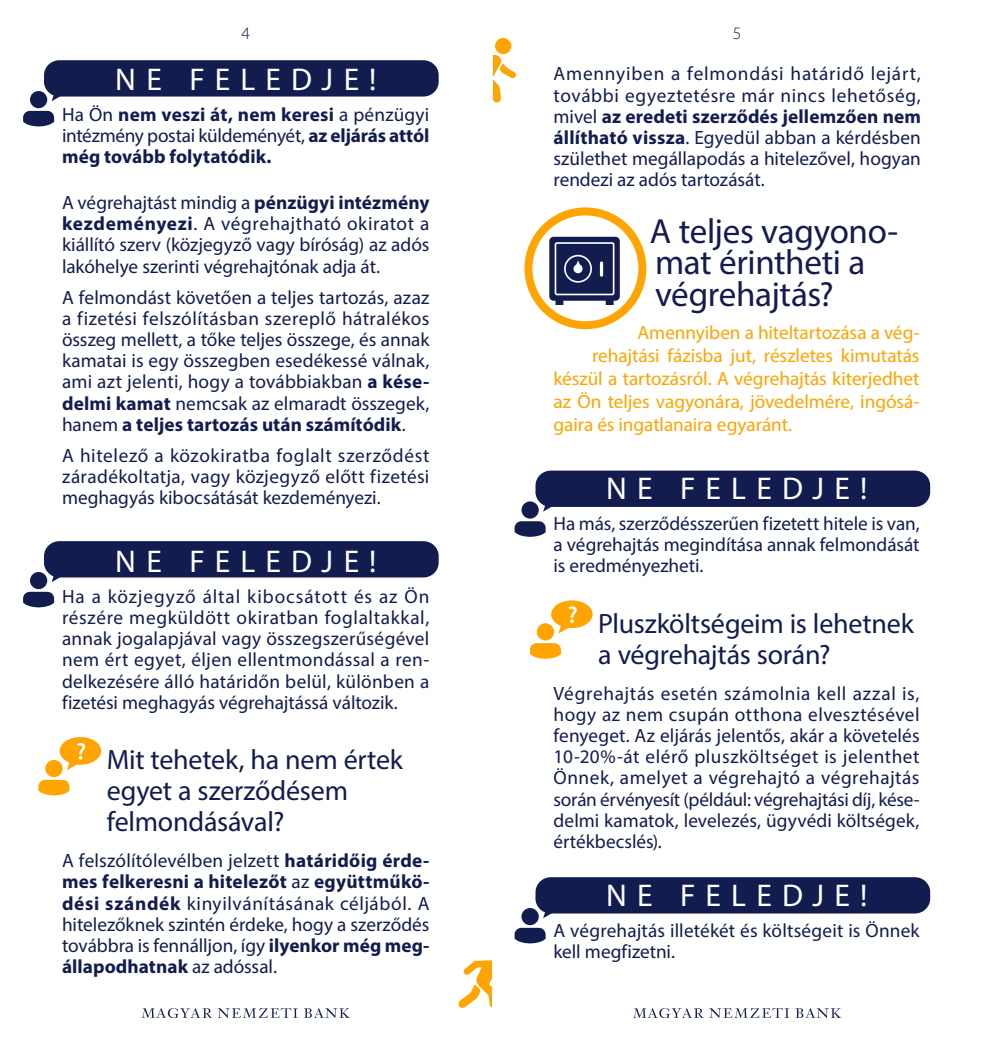
<style>
.page{position:relative;width:983px;height:1042px;background:#fff}
.page>*{position:absolute;margin:0;border:0;box-sizing:border-box;transform-origin:0 0}
.t1{font:35px/31.5px "Myriad Pro";letter-spacing:-.01em;color:#131c4e}
.t2{font:31.5px "Myriad Pro";letter-spacing:.325em;color:#fff}
.t3{font:28px/30.8px "Myriad Pro";letter-spacing:-.005em;color:#131c4e}
.t4{font:19.25px/21.2px "Myriad Pro";color:#131c4e;text-align:justify}
.t5{font:19.25px "Myriad Pro";letter-spacing:-.005em;color:#ffa400}
.t6{font:700 19.25px/21.2px "Myriad Pro";letter-spacing:.005em;color:#131c4e;text-align:justify}
.t7{font:300 17.5px "Myriad Pro";color:#131c4e}
.s1{font-weight:700}
.s2{font-weight:400}
</style>
<div class="page">
<svg style="left:141px;top:1008px;width:209px;height:10px"></svg>
<svg style="left:633px;top:1008px;width:208px;height:10px"></svg>
<svg style="left:458px;top:960px;width:33px;height:48px"></svg>
<div style="left:495px;top:38px;width:16px;height:16px;background:#ffa400;border-radius:50%"></div>
<svg style="left:493px;top:55px;width:23px;height:48px"></svg>
<div style="left:30px;top:91px;width:17px;height:17px;background:#131c4e;border-radius:50%"></div>
<svg style="left:23px;top:111px;width:31px;height:15px"></svg>
<svg style="left:44px;top:68px;width:15px;height:33px"></svg>
<div style="left:44px;top:60px;width:394px;height:37px;background:#131c4e;border-radius:15px"></div>
<div style="left:30px;top:572px;width:17px;height:17px;background:#131c4e;border-radius:50%"></div>
<svg style="left:23px;top:592px;width:31px;height:15px"></svg>
<svg style="left:44px;top:549px;width:42px;height:33px"></svg>
<div style="left:44px;top:541px;width:394px;height:36px;background:#131c4e;border-radius:15px"></div>
<div style="left:521px;top:501px;width:17px;height:17px;background:#131c4e;border-radius:50%"></div>
<svg style="left:514px;top:521px;width:31px;height:16px"></svg>
<svg style="left:535px;top:503px;width:16px;height:8px"></svg>
<div style="left:535px;top:470px;width:394px;height:37px;background:#131c4e;border-radius:15px"></div>
<div style="left:521px;top:908px;width:17px;height:17px;background:#131c4e;border-radius:50%"></div>
<svg style="left:514px;top:928px;width:31px;height:15px"></svg>
<svg style="left:535px;top:904px;width:42px;height:14px"></svg>
<div style="left:535px;top:877px;width:394px;height:36px;background:#131c4e;border-radius:15px"></div>
<svg style="left:549px;top:237px;width:70px;height:68px;background:#3e456e"></svg>
<div style="left:524px;top:207px;width:122px;height:122px;border:8px solid #ffa400;border-radius:50%"></div>
<div style="left:536px;top:623px;width:18px;height:17px;background:#ffa400;border-radius:50%"></div>
<svg style="left:529px;top:643px;width:32px;height:16px"></svg>
<svg style="left:551px;top:600px;width:41px;height:33px"></svg>
<div style="left:45px;top:760px;width:18px;height:17px;background:#ffa400;border-radius:50%"></div>
<svg style="left:38px;top:780px;width:31px;height:15px"></svg>
<svg style="left:60px;top:737px;width:41px;height:33px"></svg>
<p class="t7" style="left:241px;top:24px;width:10px">4</p>
<p class="t7" style="left:732px;top:24px;width:10px">5</p>
<p class="t4" style="left:553px;top:63px;width:369px">Amennyiben a felmondási határidő lejárt, további egyeztetésre már nincs lehetőség, mivel <span class="s1">az eredeti szerződés jellemzően nem állítható vissza</span>. Egyedül abban a kérdésben születhet megállapodás a hitelezővel, hogyan rendezi az adós tartozását.</p>
<h1 class="t1" style="left:649px;top:215px;width:250px">A teljes vagyono&shy;mat érintheti a végrehajtás?</h1>
<p class="t5" style="left:637px;top:320px;width:283px">Amennyiben a hiteltartozása a vég-</p>
<p class="t5" style="left:592px;top:343px;width:329px">rehajtási fázisba jut, részletes kimutatás</p>
<p class="t5" style="left:553px;top:367px;width:367px">készül a tartozásról. A végrehajtás kiterjedhet</p>
<p class="t5" style="left:553px;top:390px;width:367px">az Ön teljes vagyonára, jövedelmére, ingósá-</p>
<p class="t5" style="left:553px;top:413px;width:240px">gaira és ingatlanaira egyaránt.</p>
<h2 class="t2" style="left:115px;top:60px;width:263px">NE FELEDJE!</h2>
<p class="t6" style="left:62px;top:103px;width:369px"><span class="s2">Ha Ön</span> nem veszi át, nem keresi <span class="s2">a pénzügyi intézmény postai küldeményét,</span> az eljárás attól még tovább folytatódik.</p>
<p class="t4" style="left:62px;top:192px;width:369px">A végrehajtást mindig a <span class="s1">pénzügyi intézmény kezdeményezi</span>. A végrehajtható okiratot a kiállító szerv (közjegyző vagy bíróság) az adós lakóhelye szerinti végrehajtónak adja át.</p>
<p class="t4" style="left:62px;top:286px;width:369px">A felmondást követően a teljes tartozás, azaz a fizetési felszólításban szereplő hátralékos összeg mellett, a tőke teljes összege, és annak kamatai is egy összegben esedékessé válnak, ami azt jelenti, hogy a továbbiakban <span class="s1">a kése&shy;delmi kamat</span> nemcsak az elmaradt összegek, hanem <span class="s1">a teljes tartozás után számítódik</span>.</p>
<p class="t4" style="left:62px;top:444px;width:369px">A hitelező a közokiratba foglalt szerződést záradékoltatja, vagy közjegyző előtt fizetési meghagyás kibocsátását kezdeményezi.</p>
<h2 class="t2" style="left:606px;top:469px;width:263px">NE FELEDJE!</h2>
<p class="t4" style="left:553px;top:512px;width:367px">Ha más, szerződésszerűen fizetett hitele is van, a végrehajtás megindítása annak felmondását is eredményezheti.</p>
<h3 class="t3" style="left:598px;top:607px;width:317px">Pluszköltségeim is lehetnek a végrehajtás során?</h3>
<p class="t4" style="left:553px;top:682px;width:367px">Végrehajtás esetén számolnia kell azzal is, hogy az nem csupán otthona elvesztésével fenyeget. Az eljárás jelentős, akár a követelés 10-20%-át elérő pluszköltséget is jelenthet Önnek, amelyet a végrehajtó a végrehajtás során érvényesít (például: végrehajtási díj, kése&shy;delmi kamatok, levelezés, ügyvédi költségek, értékbecslés).</p>
<h2 class="t2" style="left:606px;top:875px;width:263px">NE FELEDJE!</h2>
<p class="t4" style="left:553px;top:919px;width:367px">A végrehajtás illetékét és költségeit is Önnek kell megfizetni.</p>
<h2 class="t2" style="left:115px;top:542px;width:263px">NE FELEDJE!</h2>
<p class="t4" style="left:62px;top:585px;width:369px">Ha a közjegyző által kibocsátott és az Ön részére megküldött okiratban foglaltakkal, annak jogalapjával vagy összegszerűségével nem ért egyet, éljen ellentmondással a ren&shy;delkezésére álló határidőn belül, különben a fizetési meghagyás végrehajtássá változik.</p>
<h3 class="t3" style="left:107px;top:744px;width:298px">Mit tehetek, ha nem értek egyet a szerződésem felmondásával?</h3>
<p class="t4" style="left:62px;top:850px;width:369px">A felszólítólevélben jelzett <span class="s1">határidőig érde&shy;mes felkeresni a hitelezőt</span> az <span class="s1">együttműkö&shy;dési szándék</span> kinyilvánításának céljából. A hitelezőknek szintén érdeke, hogy a szerződés továbbra is fennálljon, így <span class="s1">ilyenkor még meg&shy;állapodhatnak</span> az adóssal.</p>
</div>
